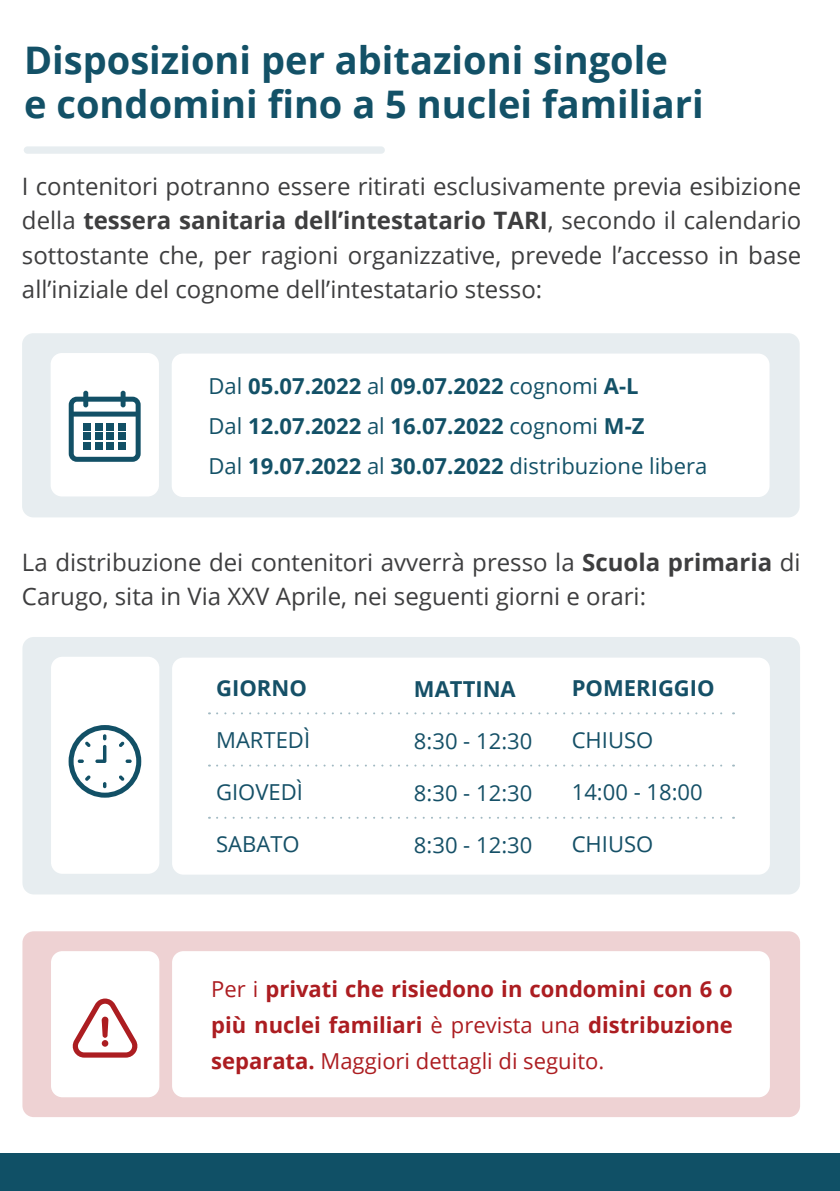
<style>
.page{position:relative;width:840px;height:1191px;background:#fff}
.page>*{position:absolute;margin:0;border:0;box-sizing:border-box;transform-origin:0 0}
.t1{font:700 38px/44px "Open Sans";color:#135167}
.t2{font:24px/34px "Open Sans";color:#3e3e3f}
.t3{font:700 22px/36px "Open Sans";color:#ac1d21;text-align:justify}
.t4{font:700 22px/40px "Open Sans";color:#135167}
.t5{font:22px "Open Sans";color:#155067}
.t6{font:700 22px "Open Sans";color:#155067}
.s1{font-weight:700}
.s2{font-weight:400}
</style>
<div class="page">
<div style="left:22px;top:931px;width:777px;height:186px;background:#eed2d3;border-radius:11px"></div>
<div style="left:51px;top:951px;width:108px;height:146px;background:#fff;border-radius:11px"></div>
<div style="left:22px;top:637px;width:777px;height:257px;background:#e7edf0;border-radius:11px"></div>
<div style="left:51px;top:657px;width:108px;height:216px;background:#fff;border-radius:11px"></div>
<svg style="left:72px;top:998px;width:66px;height:59px"></svg>
<div style="left:24px;top:146px;width:360px;height:8px;background:#e7edf0;border-radius:4px"></div>
<div style="left:172px;top:657px;width:597px;height:217px;background:#fff;border-radius:11px"></div>
<svg style="left:217px;top:764px;width:516px;height:2px"></svg>
<svg style="left:217px;top:816px;width:516px;height:2px"></svg>
<svg style="left:217px;top:712px;width:516px;height:2px"></svg>
<div style="left:69px;top:725px;width:72px;height:72px;border:5px solid #125066;border-radius:50%"></div>
<svg style="left:85px;top:775px;width:6px;height:6px"></svg>
<svg style="left:103px;top:782px;width:3px;height:6px"></svg>
<svg style="left:119px;top:775px;width:5px;height:6px"></svg>
<svg style="left:125px;top:759px;width:7px;height:4px"></svg>
<svg style="left:119px;top:741px;width:5px;height:6px"></svg>
<svg style="left:78px;top:734px;width:28px;height:29px"></svg>
<div style="left:22px;top:333px;width:777px;height:184px;background:#e7edf0;border-radius:11px"></div>
<div style="left:51px;top:353px;width:108px;height:143px;background:#fff;border-radius:11px"></div>
<div style="left:172px;top:353px;width:597px;height:144px;background:#fff;border-radius:11px"></div>
<div style="left:69px;top:397px;width:72px;height:65px;border:5px solid #125066;border-radius:6px"></div>
<div style="left:71px;top:411px;width:67px;height:5px;background:#125066"></div>
<div style="left:95px;top:423px;width:7px;height:7px;background:#125066"></div>
<div style="left:95px;top:433px;width:7px;height:7px;background:#125066"></div>
<div style="left:95px;top:442px;width:7px;height:7px;background:#125066"></div>
<div style="left:84px;top:423px;width:7px;height:7px;background:#125066"></div>
<div style="left:84px;top:433px;width:7px;height:7px;background:#125066"></div>
<div style="left:84px;top:442px;width:7px;height:7px;background:#125066"></div>
<div style="left:107px;top:423px;width:7px;height:7px;background:#125066"></div>
<div style="left:107px;top:433px;width:7px;height:7px;background:#125066"></div>
<div style="left:107px;top:442px;width:7px;height:7px;background:#125066"></div>
<div style="left:118px;top:423px;width:7px;height:7px;background:#125066"></div>
<div style="left:118px;top:433px;width:7px;height:7px;background:#125066"></div>
<div style="left:118px;top:442px;width:7px;height:7px;background:#125066"></div>
<div style="left:83px;top:391px;width:5px;height:16px;background:#125066;border-radius:2px"></div>
<hr style="left:121px;top:391px;width:4px;height:16px;background:#125066;border-radius:2px">
<div style="left:172px;top:951px;width:597px;height:146px;background:#fff;border-radius:11px"></div>
<div style="left:0;top:1153px;width:839px;height:38px;background:#105066"></div>
<h1 class="t1" style="left:24px;top:37px;width:680px">Disposizioni per abitazioni singole<br>e condomini fino a 5 nuclei familiari</h1>
<p class="t2" style="left:22px;top:169px;width:780px;text-align:justify">I contenitori potranno essere ritirati esclusivamente previa esibizione della <span class="s1">tessera sanitaria dell’intestatario TARI</span>, secondo il calendario sottostante che, per ragioni organizzative, prevede l’accesso in base all’iniziale del cognome dell’intestatario stesso:</p>
<p class="t4" style="left:208px;top:365px;width:500px"><span class="s2">Dal</span> 05.07.2022 <span class="s2">al</span> 09.07.2022 <span class="s2">cognomi</span> A-L<br><span class="s2">Dal</span> 12.07.2022 <span class="s2">al</span> 16.07.2022 <span class="s2">cognomi</span> M-Z<br><span class="s2">Dal</span> 19.07.2022 <span class="s2">al</span> 30.07.2022 <span class="s2">distribuzione libera</span></p>
<p class="t2" style="left:22px;top:544px;width:779px">La distribuzione dei contenitori avverrà presso la <span class="s1">Scuola primaria</span> di<br>Carugo, sita in Via XXV Aprile, nei seguenti giorni e orari:</p>
<p class="t6" style="left:216px;top:672px;width:92px">GIORNO</p>
<p class="t5" style="left:216px;top:725px;width:95px">MARTEDÌ</p>
<p class="t5" style="left:216px;top:777px;width:88px">GIOVEDÌ</p>
<p class="t5" style="left:216px;top:829px;width:85px">SABATO</p>
<p class="t6" style="left:413px;top:673px;width:103px">MATTINA</p>
<p class="t5" style="left:413px;top:725px;width:120px">8:30 - 12:30</p>
<p class="t5" style="left:413px;top:777px;width:120px">8:30 - 12:30</p>
<p class="t5" style="left:413px;top:829px;width:120px">8:30 - 12:30</p>
<p class="t6" style="left:571px;top:672px;width:144px">POMERIGGIO</p>
<p class="t5" style="left:571px;top:724px;width:83px">CHIUSO</p>
<p class="t5" style="left:571px;top:776px;width:132px">14:00 - 18:00</p>
<p class="t5" style="left:571px;top:828px;width:83px">CHIUSO</p>
<p class="t3" style="left:211px;top:970px;width:523px"><span class="s2">Per i</span> privati che risiedono in condomini con 6 o più nuclei familiari <span class="s2">è prevista una</span> distribuzione separata. <span class="s2">Maggiori dettagli di seguito.</span></p>
</div>
